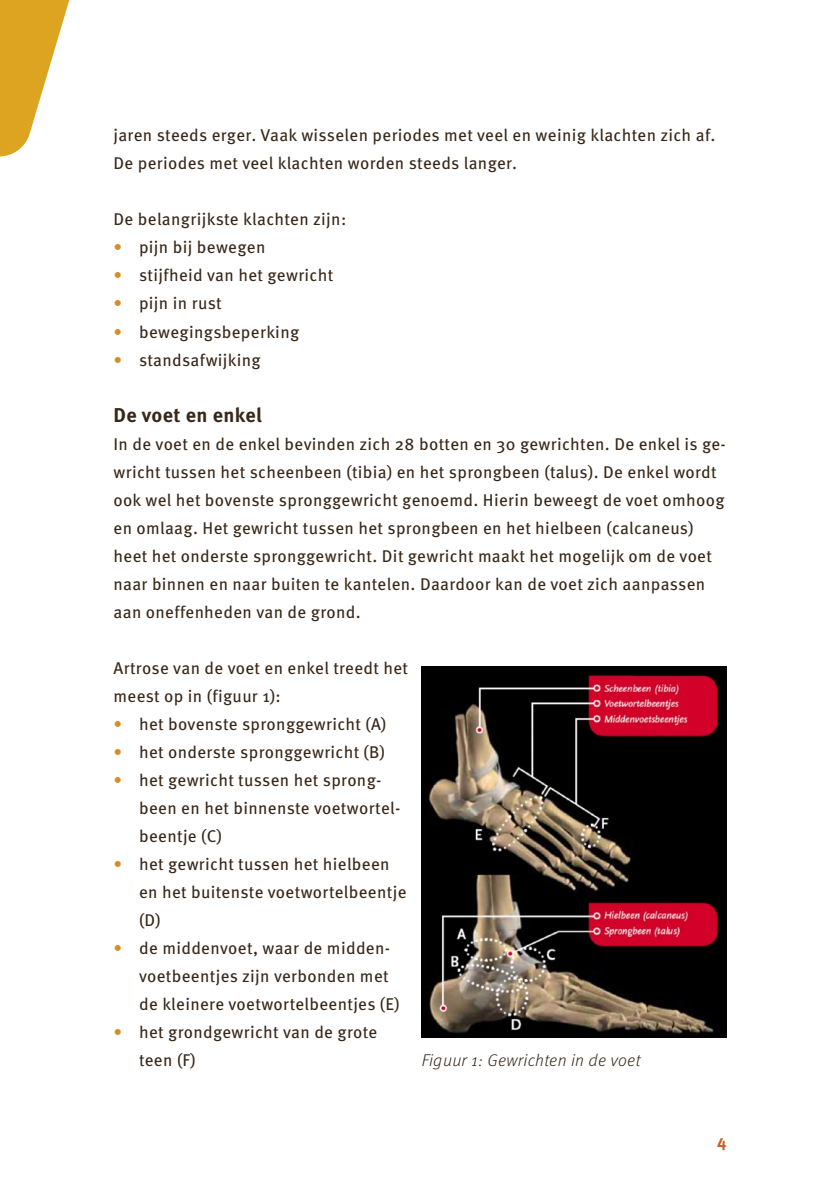
<style>
.page{position:relative;width:840px;height:1191px;background:#fff}
.page>*{position:absolute;margin:0;border:0;box-sizing:border-box;transform-origin:0 0}
.t1{font:700 20px "Meta Pro";letter-spacing:.02em;color:#382718}
.t2{font:17px/28px "Meta Pro";letter-spacing:.02em;color:#382718}
.t3{font:italic 300 17px "Meta Pro";letter-spacing:.02em;color:#382718}
.t4{font:700 17px "Meta Pro";color:#cb5f27}
.s1{color:#d58d24}
</style>
<div class="page">
<svg style="left:0;top:0;width:70px;height:156px"></svg>
<img style="left:421px;top:666px;width:305px;height:371px">
<p class="t2" style="left:113px;top:120px;width:603px">jaren steeds erger. Vaak wisselen periodes met veel en weinig klachten zich af.<br>De periodes met veel klachten worden steeds langer.</p>
<p class="t2" style="left:113px;top:204px;width:234px">De belangrijkste klachten zijn:</p>
<p class="t2" style="left:113px;top:232px;width:153px"><span class="s1">•</span> pijn bij bewegen</p>
<p class="t2" style="left:113px;top:260px;width:221px"><span class="s1">•</span> stijfheid van het gewricht</p>
<p class="t2" style="left:113px;top:288px;width:110px"><span class="s1">•</span> pijn in rust</p>
<p class="t2" style="left:113px;top:316px;width:187px"><span class="s1">•</span> bewegingsbeperking</p>
<p class="t2" style="left:113px;top:344px;width:149px"><span class="s1">•</span> standsafwijking</p>
<p class="t1" style="left:113px;top:399px;width:150px">De voet en enkel</p>
<p class="t2" style="left:113px;top:428px;width:613px">In de voet en de enkel bevinden zich 28 botten en 30 gewrichten. De enkel is ge&shy;wricht tussen het scheenbeen (tibia) en het sprongbeen (talus). De enkel wordt ook wel het bovenste spronggewricht genoemd. Hierin beweegt de voet omhoog en omlaag. Het gewricht tussen het sprongbeen en het hielbeen (calcaneus) heet het onderste spronggewricht. Dit gewricht maakt het mogelijk om de voet naar binnen en naar buiten te kantelen. Daardoor kan de voet zich aanpassen aan oneffenheden van de grond.</p>
<p class="t2" style="left:113px;top:652px;width:296px">Artrose van de voet en enkel treedt het meest op in (figuur 1):</p>
<p class="t2" style="left:113px;top:708px;width:274px"><span class="s1">•</span> het bovenste spronggewricht (A)</p>
<p class="t2" style="left:113px;top:736px;width:273px"><span class="s1">•</span> het onderste spronggewricht (B)</p>
<p class="t2" style="left:139px;top:764px;width:263px;text-indent:-26px"><span class="s1">•</span> het gewricht tussen het sprong&shy;been en het binnenste voetwortel&shy;beentje (C)</p>
<p class="t2" style="left:139px;top:848px;width:269px;text-indent:-26px"><span class="s1">•</span> het gewricht tussen het hielbeen en het buitenste voetwortelbeentje (D)</p>
<p class="t2" style="left:139px;top:932px;width:262px;text-indent:-26px"><span class="s1">•</span> de middenvoet, waar de midden&shy;voetbeentjes zijn verbonden met de kleinere voetwortelbeentjes (E)</p>
<p class="t2" style="left:139px;top:1016px;width:240px;text-indent:-26px"><span class="s1">•</span> het grondgewricht van de grote teen (F)</p>
<p class="t3" style="left:421px;top:1047px;width:220px">Figuur 1: Gewrichten in de voet</p>
<p class="t4" style="left:716px;top:1127px;width:11px">4</p>
</div>
